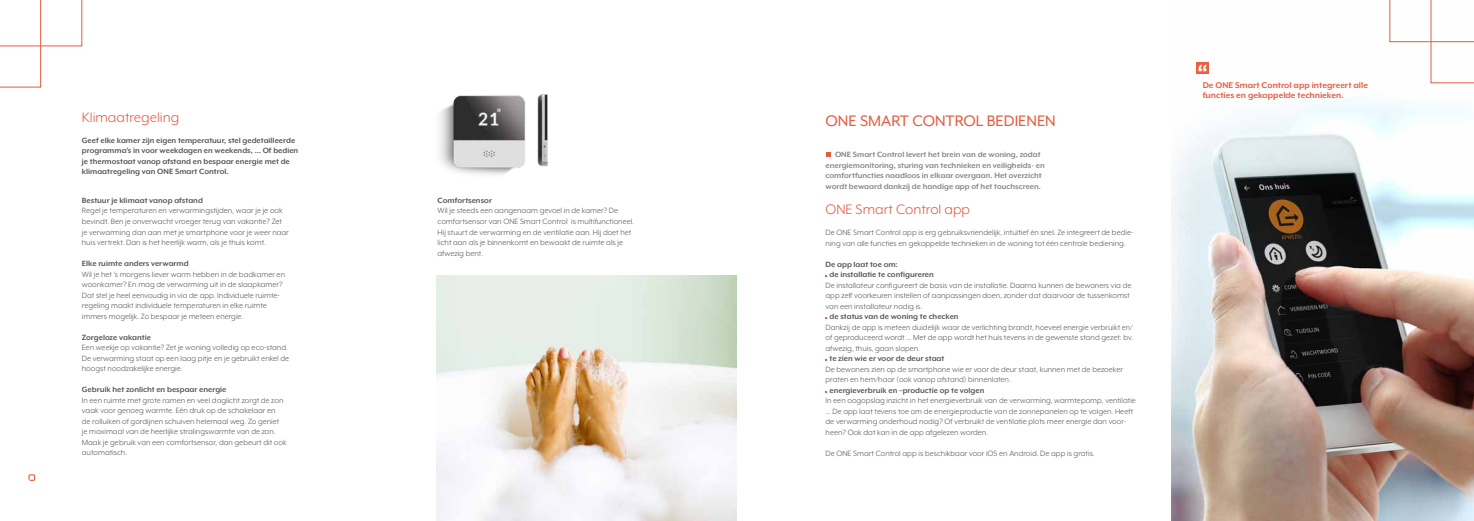
<style>
.page{position:relative;width:1474px;height:521px;background:#fff}
.page>*{position:absolute;margin:0;border:0;box-sizing:border-box;transform-origin:0 0}
.t1{font:17.5px "Mr Eaves XL Mod OT";color:#e35c41}
.t2{font:15.75px "Mr Eaves XL Mod OT";color:#e35c41}
.t3{font:700 9.62px/10.5px "Mr Eaves XL Mod OT";color:#e35c41}
.t4{font:8.75px/10.5px "Mr Eaves XL Mod OT";color:#575756}
.t5{font:700 8.75px/10.5px "Mr Eaves XL Mod OT";color:#575756}
.t6{font:700 8.75px/10.5px "Mr Eaves XL Mod OT";color:#878686}
</style>
<div class="page">
<img style="left:1171px;top:62px;width:302px;height:459px">
<svg style="left:28px;top:474px;width:7px;height:7px"></svg>
<img style="left:439px;top:94px;width:109px;height:81px">
<img style="left:437px;top:275px;width:300px;height:246px">
<svg style="left:826px;top:152px;width:4px;height:5px"></svg>
<svg style="left:1196px;top:62px;width:12px;height:12px"></svg>
<svg style="left:1389px;top:0;width:84px;height:83px"></svg>
<svg style="left:0;top:0;width:82px;height:87px"></svg>
<h2 class="t2" style="left:82px;top:109px;width:99px">Klimaatregeling</h2>
<p class="t5" style="left:82px;top:135px;width:218px">Geef elke kamer zijn eigen temperatuur, stel gedetailleerde programma’s in voor weekdagen en weekends, … Of bedien je thermostaat vanop afstand en bespaar energie met de klimaatregeling van ONE Smart Control.</p>
<p class="t5" style="left:82px;top:195px;width:122px">Bestuur je klimaat vanop afstand</p>
<p class="t4" style="left:82px;top:206px;width:208px">Regel je temperaturen en verwarmingstijden, waar je je ook bevindt. Ben je onverwacht vroeger terug van vakantie? Zet je verwarming dan aan met je smartphone voor je weer naar huis vertrekt. Dan is het heerlijk warm, als je thuis komt.</p>
<p class="t5" style="left:82px;top:258px;width:108px">Elke ruimte anders verwarmd</p>
<p class="t4" style="left:82px;top:269px;width:205px">Wil je het ’s morgens liever warm hebben in de badkamer en woonkamer? En mag de verwarming uit in de slaapkamer?<br>Dat stel je heel eenvoudig in via de app. Individuele ruimte&shy;regeling maakt individuele temperaturen in elke ruimte immers mogelijk. Zo bespaar je meteen energie.</p>
<p class="t5" style="left:82px;top:332px;width:71px">Zorgeloze vakantie</p>
<p class="t4" style="left:82px;top:342px;width:209px">Een weekje op vakantie? Zet je woning volledig op eco-stand.<br>De verwarming staat op een laag pitje en je gebruikt enkel de hoogst noodzakelijke energie.</p>
<p class="t5" style="left:82px;top:384px;width:146px">Gebruik het zonlicht en bespaar energie</p>
<p class="t4" style="left:82px;top:395px;width:206px">In een ruimte met grote ramen en veel daglicht zorgt de zon vaak voor genoeg warmte. Eén druk op de schakelaar en<br>de rolluiken of gordijnen schuiven helemaal weg. Zo geniet je maximaal van de heerlijke stralingswarmte van de zon.<br>Maak je gebruik van een comfortsensor, dan gebeurt dit ook automatisch.</p>
<p class="t5" style="left:437px;top:195px;width:56px">Comfortsensor</p>
<p class="t4" style="left:437px;top:206px;width:198px">Wil je steeds een aangenaam gevoel in de kamer? De comfortsensor van ONE Smart Control is multifunctioneel.<br>Hij stuurt de verwarming en de ventilatie aan. Hij doet het licht aan als je binnenkomt en bewaakt de ruimte als je afwezig bent.</p>
<h1 class="t1" style="left:825px;top:112px;width:232px">ONE SMART CONTROL BEDIENEN</h1>
<p class="t6" style="left:825px;top:149px;width:221px;text-indent:9px">ONE Smart Control levert het brein van de woning, zodat energiemonitoring, sturing van technieken en veiligheids- en comfortfuncties naadloos in elkaar overgaan. Het overzicht wordt bewaard dankzij de handige app of het touchscreen.</p>
<h2 class="t2" style="left:825px;top:201px;width:146px">ONE Smart Control app</h2>
<p class="t4" style="left:825px;top:227px;width:309px">De ONE Smart Control app is erg gebruiksvriendelijk, intuïtief én snel. Ze integreert de bedie&shy;ning van alle functies en gekoppelde technieken in de woning tot één centrale bediening.</p>
<p class="t5" style="left:829px;top:259px;width:106px;text-indent:-4px">De app laat toe om:<br>de installatie te configureren</p>
<p class="t4" style="left:825px;top:280px;width:307px">De installateur configureert de basis van de installatie. Daarna kunnen de bewoners via de app zelf voorkeuren instellen of aanpassingen doen, zonder dat daarvoor de tussenkomst van een installateur nodig is.</p>
<p class="t5" style="left:829px;top:311px;width:131px">de status van de woning te checken</p>
<p class="t4" style="left:825px;top:322px;width:309px;text-align:justify">Dankzij de app is meteen duidelijk waar de verlichting brandt, hoeveel energie verbruikt en/ of geproduceerd wordt … Met de app wordt het huis tevens in de gewenste stand gezet: bv. afwezig, thuis, gaan slapen.</p>
<p class="t5" style="left:829px;top:353px;width:116px">te zien wie er voor de deur staat</p>
<p class="t4" style="left:825px;top:364px;width:299px">De bewoners zien op de smartphone wie er voor de deur staat, kunnen met de bezoeker praten en hem/haar (ook vanop afstand) binnenlaten.</p>
<p class="t5" style="left:829px;top:385px;width:156px">energieverbruik en –productie op te volgen</p>
<p class="t4" style="left:825px;top:395px;width:312px">In een oogopslag inzicht in het energieverbruik van de verwarming, warmtepomp, ventilatie … De app laat tevens toe om de energieproductie van de zonnepanelen op te volgen. Heeft de verwarming onderhoud nodig? Of verbruikt de ventilatie plots meer energie dan voor&shy;heen? Ook dat kan in de app afgelezen worden.</p>
<p class="t4" style="left:825px;top:448px;width:271px">De ONE Smart Control app is beschikbaar voor iOS en Android. De app is gratis.</p>
<p class="t3" style="left:1202px;top:80px;width:167px">De ONE Smart Control app integreert alle functies en gekoppelde technieken.</p>
</div>
